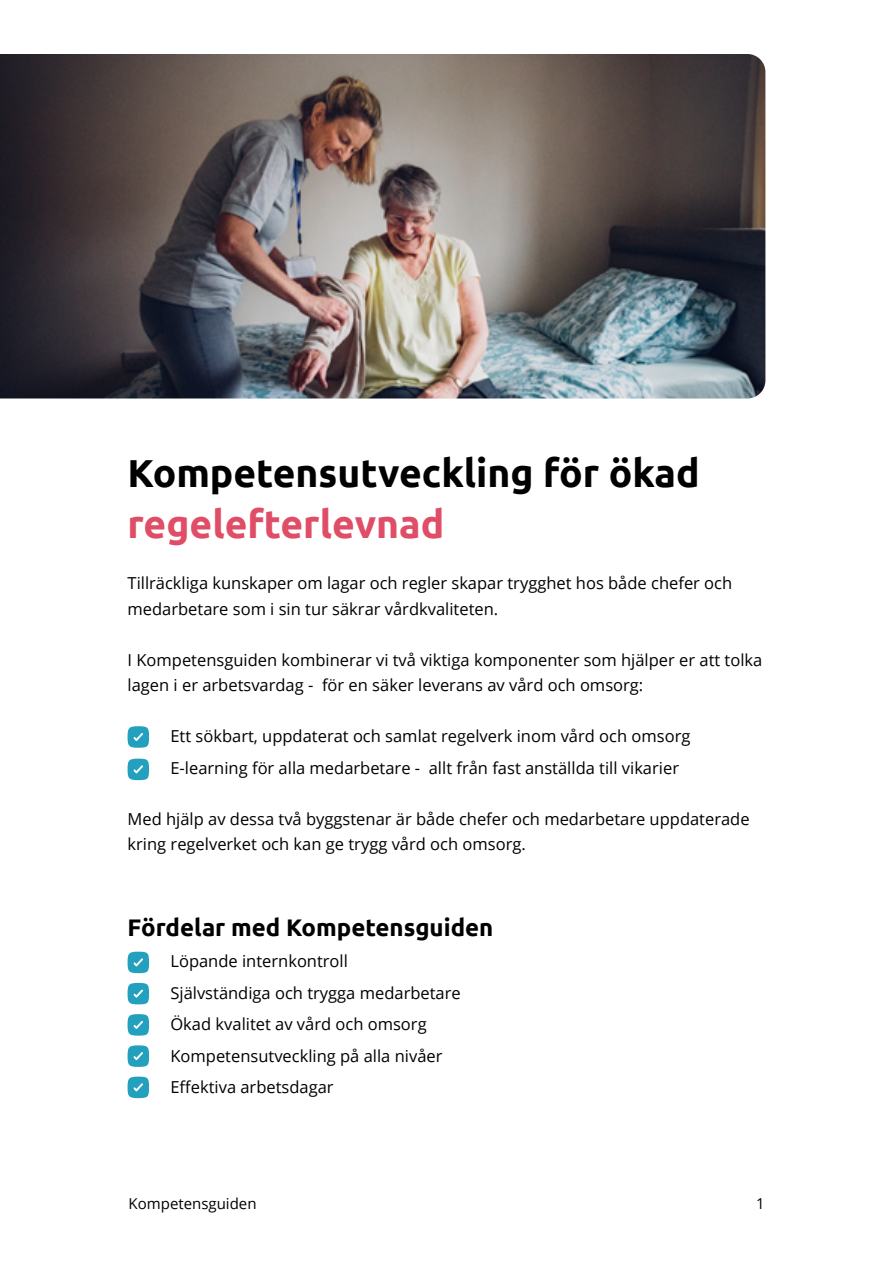
<style>
.page{position:relative;width:893px;height:1263px;background:#fff}
.page>*{position:absolute;margin:0;border:0;box-sizing:border-box;transform-origin:0 0}
.t1{font:700 39px "Ubuntu";color:#000}
.t2{font:700 39px "Ubuntu";color:#e04d66}
.t3{font:700 24px "Ubuntu";color:#000}
.t4{font:16.5px/31.5px "Open Sans";color:#000}
.t5{font:15px "Open Sans";color:#000}
</style>
<div class="page">
<img style="left:0;top:54px;width:765px;height:344px">
<div style="left:128px;top:952px;width:21px;height:21px;background:#22a0bd;border-radius:50%"></div>
<svg style="left:134px;top:958px;width:9px;height:8px"></svg>
<div style="left:128px;top:983px;width:21px;height:21px;background:#22a0bd;border-radius:50%"></div>
<svg style="left:134px;top:989px;width:9px;height:9px"></svg>
<div style="left:128px;top:1014px;width:21px;height:22px;background:#22a0bd;border-radius:50%"></div>
<svg style="left:134px;top:1021px;width:9px;height:8px"></svg>
<div style="left:128px;top:1045px;width:21px;height:22px;background:#22a0bd;border-radius:50%"></div>
<svg style="left:134px;top:1052px;width:9px;height:8px"></svg>
<div style="left:128px;top:1076px;width:21px;height:22px;background:#22a0bd;border-radius:50%"></div>
<svg style="left:134px;top:1083px;width:9px;height:8px"></svg>
<div style="left:128px;top:726px;width:21px;height:22px;background:#22a0bd;border-radius:50%"></div>
<svg style="left:134px;top:733px;width:9px;height:8px"></svg>
<div style="left:128px;top:759px;width:21px;height:21px;background:#22a0bd;border-radius:50%"></div>
<svg style="left:134px;top:765px;width:9px;height:8px"></svg>
<h1 class="t1" style="left:128px;top:450px;width:574px">Kompetensutveckling för ökad</h1>
<h1 class="t2" style="left:128px;top:501px;width:318px">regelefterlevnad</h1>
<p class="t4" style="left:128px;top:570px;width:606px;line-height:25.5px">Tillräckliga kunskaper om lagar och regler skapar trygghet hos både chefer och medarbetare som i sin tur säkrar vårdkvaliteten.</p>
<p class="t4" style="left:128px;top:647px;width:636px;line-height:25.5px">I Kompetensguiden kombinerar vi två viktiga komponenter som hjälper er att tolka lagen i er arbetsvardag - för en säker leverans av vård och omsorg:</p>
<p class="t4" style="left:170px;top:720px;width:521px">Ett sökbart, uppdaterat och samlat regelverk inom vård och omsorg<br>E-learning för alla medarbetare - allt från fast anställda till vikarier</p>
<p class="t4" style="left:128px;top:806px;width:624px;line-height:25.5px">Med hjälp av dessa två byggstenar är både chefer och medarbetare uppdaterade kring regelverket och kan ge trygg vård och omsorg.</p>
<h2 class="t3" style="left:128px;top:913px;width:367px">Fördelar med Kompetensguiden</h2>
<p class="t4" style="left:170px;top:945px;width:292px">Löpande internkontroll<br>Självständiga och trygga medarbetare<br>Ökad kvalitet av vård och omsorg<br>Kompetensutveckling på alla nivåer<br>Effektiva arbetsdagar</p>
<p class="t5" style="left:129px;top:1193px;width:129px">Kompetensguiden</p>
<p class="t5" style="left:756px;top:1193px;width:10px">1</p>
</div>
